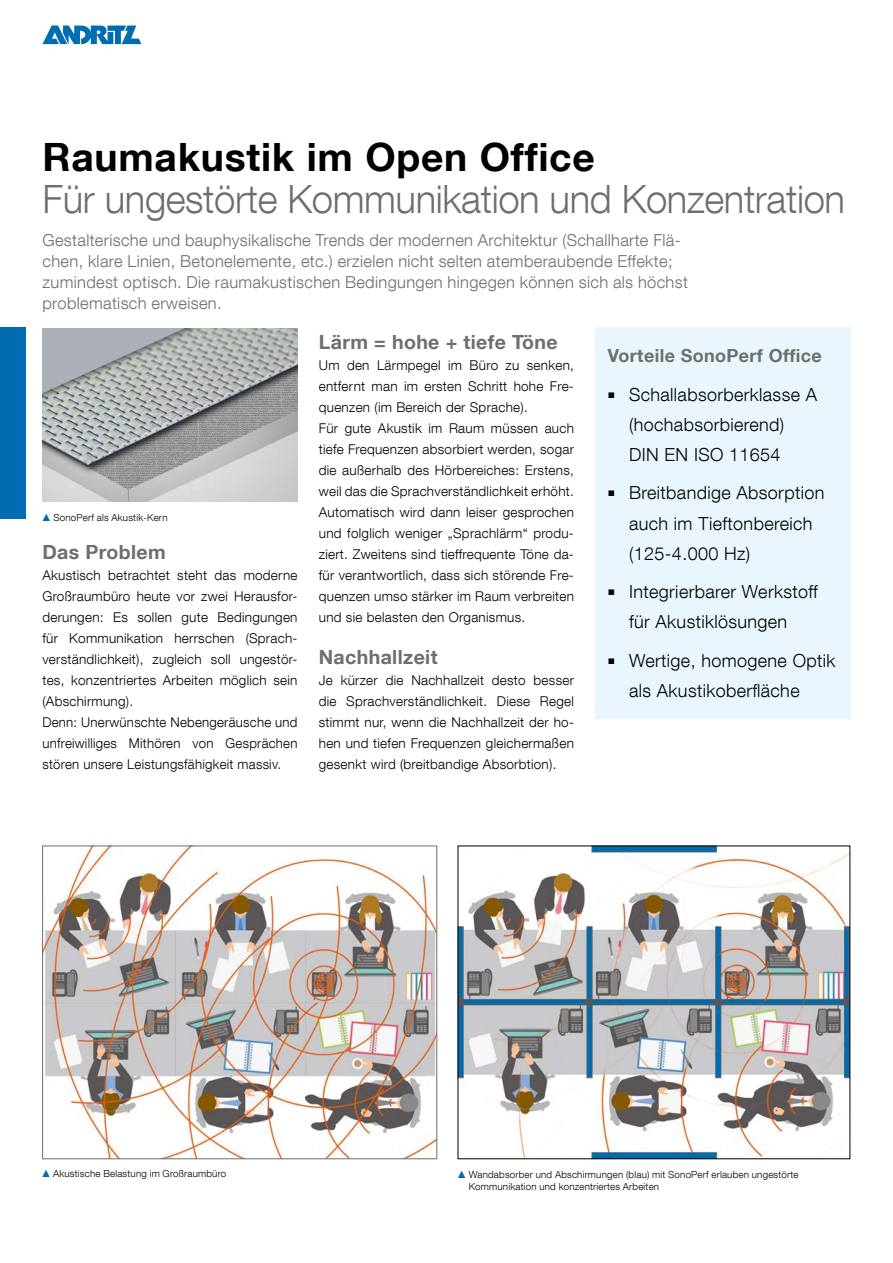
<style>
.page{position:relative;width:893px;height:1263px;background:#fff}
.page>*{position:absolute;margin:0;border:0;box-sizing:border-box;transform-origin:0 0}
.t1{font:300 39px "Helvetica Neue LT Com";letter-spacing:-.01em;color:#6e6e6e}
.t2{font:700 39px "Helvetica Neue LT Com";letter-spacing:.02em;color:#000}
.t3{font:700 19.5px "Helvetica Neue LT Com";letter-spacing:.02em;color:#6e6e6e}
.t4{font:300 18px/30px "Helvetica Neue LT Com";letter-spacing:.02em;color:#000}
.t5{font:700 18px "Helvetica Neue LT Com";letter-spacing:.02em;color:#6e6e6e}
.t6{font:300 16.5px/21px "Helvetica Neue LT Com";letter-spacing:.02em;color:#6e6e6e}
.t7{font:300 13.5px/21px "Helvetica Neue LT Com";letter-spacing:.02em;color:#000}
.t8{font:300 9.75px/12px "Helvetica Neue LT Com";letter-spacing:.02em;color:#000}
.s1{font-family:"Arial Narrow";font-weight:400;font-size:10.5px;color:#006cb1}
</style>
<div class="page">
<svg style="left:43px;top:26px;width:98px;height:18px"></svg>
<div style="left:0;top:327px;width:26px;height:192px;background:#006cb1"></div>
<div style="left:595px;top:327px;width:255px;height:392px;background:#eaf6fe"></div>
<img style="left:42px;top:328px;width:256px;height:174px">
<img style="left:460px;top:848px;width:388px;height:309px">
<img style="left:44px;top:848px;width:391px;height:309px">
<div style="left:42px;top:846px;width:395px;height:313px;border:1px solid #6e6e6e"></div>
<svg style="left:128px;top:489px;width:1px;height:13px"></svg>
<h1 class="t2" style="left:43px;top:132px;width:554px">Raumakustik im Open Office</h1>
<h1 class="t1" style="left:43px;top:175px;width:804px">Für ungestörte Kommunikation und Konzentration</h1>
<p class="t6" style="left:43px;top:229px;width:647px">Gestalterische und bauphysikalische Trends der modernen Architektur (Schallharte Flä&shy;chen, klare Linien, Betonelemente, etc.) erzielen nicht selten atemberaubende Effekte; zumindest optisch. Die raumakustischen Bedingungen hingegen können sich als höchst problematisch erweisen.</p>
<p class="t8" style="left:43px;top:511px;width:126px"><span class="s1">▲</span>SonoPerf als Akustik-Kern</p>
<h2 class="t3" style="left:42px;top:539px;width:125px">Das Problem</h2>
<p class="t7" style="left:42px;top:564px;width:257px">Akustisch betrachtet steht das moderne Großraumbüro heute vor zwei Herausfor&shy;derungen: Es sollen gute Bedingungen für Kommunikation herrschen (Sprach&shy;verständlichkeit), zugleich soll ungestör&shy;tes, konzentriertes Arbeiten möglich sein (Abschirmung).<br>Denn: Unerwünschte Nebengeräusche und unfreiwilliges Mithören von Gesprächen stören unsere Leistungsfähigkeit massiv.</p>
<h2 class="t3" style="left:319px;top:329px;width:240px">Lärm = hohe + tiefe Töne</h2>
<p class="t7" style="left:319px;top:354px;width:257px">Um den Lärmpegel im Büro zu senken, entfernt man im ersten Schritt hohe Fre&shy;quenzen (im Bereich der Sprache).<br>Für gute Akustik im Raum müssen auch tiefe Frequenzen absorbiert werden, sogar die außerhalb des Hörbereiches: Erstens, weil das die Sprachverständlichkeit erhöht.<br>Automatisch wird dann leiser gesprochen und folglich weniger „Sprachlärm“ produ&shy;ziert. Zweitens sind tieffrequente Töne da&shy;für verantwortlich, dass sich störende Fre&shy;quenzen umso stärker im Raum verbreiten und sie belasten den Organismus.</p>
<h2 class="t3" style="left:319px;top:644px;width:120px">Nachhallzeit</h2>
<p class="t7" style="left:319px;top:669px;width:257px;text-align:justify">Je kürzer die Nachhallzeit desto besser die Sprachverständlichkeit. Diese Regel stimmt nur, wenn die Nachhallzeit der ho&shy;hen und tiefen Frequenzen gleichermaßen gesenkt wird (breitbandige Absorbtion).</p>
<h3 class="t5" style="left:608px;top:345px;width:215px">Vorteile SonoPerf Office</h3>
<h3 class="t4" style="left:629px;top:379px;width:189px;text-indent:-21px"><sup>■</sup> Schallabsorberklasse A (hochabsorbierend)<br>DIN EN ISO 11654</h3>
<h3 class="t4" style="left:629px;top:478px;width:197px;text-indent:-21px"><sup>■</sup> Breitbandige Absorption auch im Tieftonbereich (125-4.000 Hz)</h3>
<h3 class="t4" style="left:608px;top:576px;width:211px;text-align:center"><sup>■</sup> Integrierbarer Werkstoff für Akustiklösungen</h3>
<h3 class="t4" style="left:629px;top:645px;width:208px;text-indent:-21px"><sup>■</sup> Wertige, homogene Optik als Akustikoberfläche</h3>
<p class="t8" style="left:43px;top:1167px;width:185px"><span class="s1">▲</span>Akustische Belastung im Großraumbüro</p>
<p class="t8" style="left:469px;top:1168px;width:331px;text-indent:-11px"><span class="s1">▲</span>Wandabsorber und Abschirmungen (blau) mit SonoPerf erlauben ungestörte<br>Kommunikation und konzentriertes Arbeiten</p>
</div>
